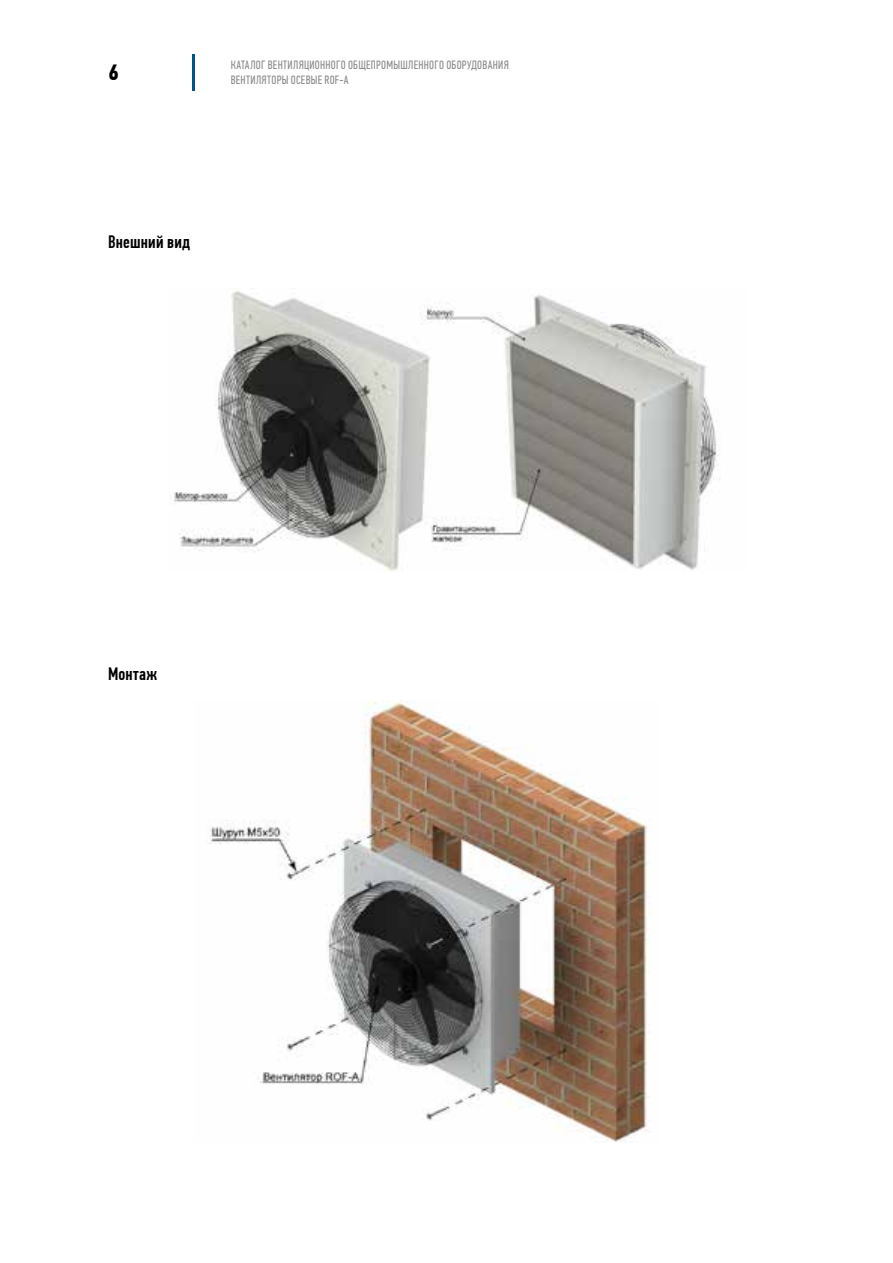
<style>
.page{position:relative;width:893px;height:1263px;background:#fff}
.page>*{position:absolute;margin:0;border:0;box-sizing:border-box;transform-origin:0 0}
.t1{font:700 22.05px "PF Din Text Cond Pro";color:#000}
.t2{font:500 18px "PF Din Text Comp Pro";letter-spacing:.01em;color:#000}
.t3{font:12px "PF Din Text Comp Pro";letter-spacing:.02em;color:#87888a}
</style>
<div class="page">
<img style="left:172px;top:288px;width:548px;height:283px">
<img style="left:209px;top:701px;width:441px;height:441px">
<hr style="left:192px;top:54px;width:3px;height:36px;background:#00538d">
<p class="t3" style="left:231px;top:58px;width:280px">КАТАЛОГ ВЕНТИЛЯЦИОННОГО ОБЩЕПРОМЫШЛЕННОГО ОБОРУДОВАНИЯ</p>
<h1 class="t1" style="left:108px;top:59px;width:12px">6</h1>
<p class="t3" style="left:231px;top:73px;width:120px">ВЕНТИЛЯТОРЫ ОСЕВЫЕ ROF-A</p>
<h2 class="t2" style="left:108px;top:231px;width:84px">Внешний вид</h2>
<h2 class="t2" style="left:108px;top:663px;width:51px">Монтаж</h2>
</div>
